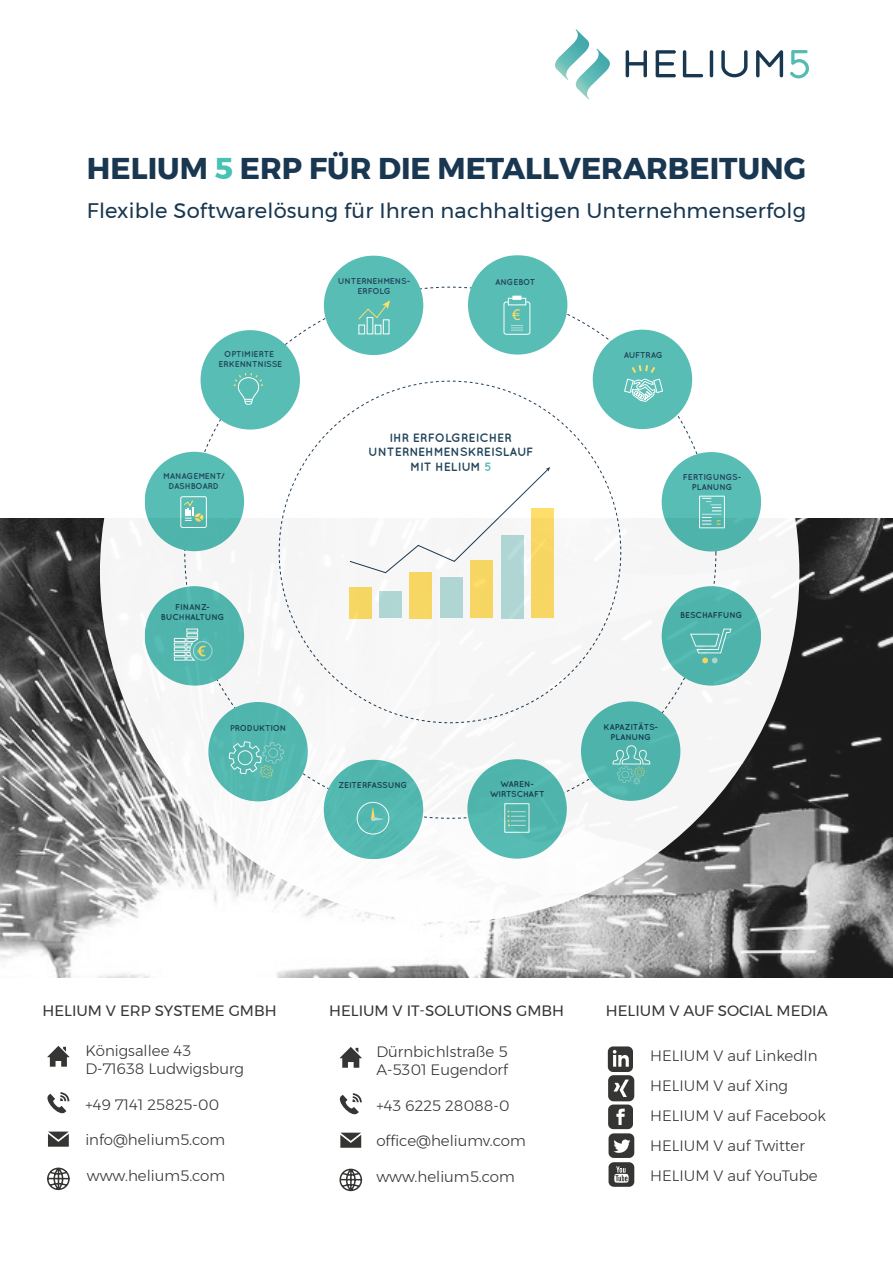
<style>
.page{position:relative;width:893px;height:1263px;background:#fff}
.page>*{position:absolute;margin:0;border:0;box-sizing:border-box;transform-origin:0 0}
.t1{font:700 30px "Montserrat";color:#193750}
.t2{font:21px "Montserrat";letter-spacing:.01em;color:#193750}
.t3{font:16.35px "Myriad Pro";color:#ffdd65}
.t4{font:300 15px/30px "Montserrat";color:#353533}
.t5{font:15px "Montserrat";color:#353533}
.t6{font:700 12px/14.4px "Quicksand";color:#183c53;text-align:center}
.t7{font:700 8.4px/10.2px "Quicksand";letter-spacing:-.01em;color:#183c53;text-align:center}
.t8{font:700 8.4px/10.2px "Quicksand";letter-spacing:-.01em;color:#183750;text-align:center}
.s1{color:#47c2b6}
.s2{color:#51bbb2}
</style>
<div class="page">
<img style="left:0;top:519px;width:893px;height:459px">
<div style="left:100px;top:223px;width:699px;height:699px;background:#fff;border-radius:50%"></div>
<svg style="left:184px;top:287px;width:532px;height:532px"></svg>
<div style="left:468px;top:255px;width:99px;height:100px;background:#58bdb5;border-radius:50%"></div>
<div style="left:593px;top:330px;width:99px;height:99px;background:#58bdb5;border-radius:50%"></div>
<div style="left:662px;top:452px;width:99px;height:99px;background:#58bdb5;border-radius:50%"></div>
<div style="left:662px;top:586px;width:99px;height:100px;background:#4eb4ab;border-radius:50%"></div>
<div style="left:581px;top:701px;width:99px;height:100px;background:#4eb4ab;border-radius:50%"></div>
<div style="left:467px;top:759px;width:100px;height:100px;background:#51bbb2;border-radius:50%"></div>
<div style="left:324px;top:760px;width:99px;height:99px;background:#51bbb2;border-radius:50%"></div>
<div style="left:208px;top:702px;width:100px;height:99px;background:#51bbb2;border-radius:50%"></div>
<div style="left:145px;top:586px;width:99px;height:100px;background:#51bbb2;border-radius:50%"></div>
<div style="left:145px;top:452px;width:99px;height:99px;background:#58bdb5;border-radius:50%"></div>
<div style="left:201px;top:330px;width:99px;height:100px;background:#58bdb5;border-radius:50%"></div>
<div style="left:324px;top:256px;width:99px;height:99px;background:#58bdb5;border-radius:50%"></div>
<div style="left:349px;top:587px;width:23px;height:31px;background:#f6d663"></div>
<div style="left:379px;top:592px;width:23px;height:26px;background:#b0d6d5"></div>
<div style="left:409px;top:572px;width:23px;height:46px;background:#f7d664"></div>
<div style="left:440px;top:578px;width:23px;height:40px;background:#b0d6d4"></div>
<div style="left:470px;top:560px;width:23px;height:58px;background:#f7d663"></div>
<div style="left:501px;top:535px;width:23px;height:83px;background:#b0d6d4"></div>
<div style="left:503px;top:302px;width:27px;height:33px;border:1px solid #fff;border-radius:2px"></div>
<div style="left:508px;top:298px;width:18px;height:7px;border:1px solid #fff"></div>
<svg style="left:512px;top:296px;width:9px;height:4px"></svg>
<svg style="left:511px;top:325px;width:12px;height:6px"></svg>
<div style="left:699px;top:496px;width:26px;height:32px;border:1px solid #fff"></div>
<svg style="left:702px;top:498px;width:19px;height:27px"></svg>
<div style="left:531px;top:509px;width:23px;height:109px;background:#f7d663"></div>
<svg style="left:349px;top:467px;width:201px;height:106px"></svg>
<svg style="left:358px;top:300px;width:32px;height:20px"></svg>
<div style="left:504px;top:803px;width:25px;height:30px;border:1px solid #fff"></div>
<svg style="left:508px;top:811px;width:17px;height:15px"></svg>
<svg style="left:612px;top:745px;width:39px;height:39px"></svg>
<div style="left:358px;top:325px;width:7px;height:9px;border:1px solid #fff"></div>
<div style="left:375px;top:325px;width:6px;height:9px;border:1px solid #fff"></div>
<div style="left:383px;top:319px;width:6px;height:15px;border:1px solid #fff"></div>
<svg style="left:690px;top:628px;width:42px;height:35px"></svg>
<svg style="left:624px;top:365px;width:39px;height:37px"></svg>
<svg style="left:229px;top:741px;width:55px;height:37px"></svg>
<svg style="left:371px;top:807px;width:12px;height:14px"></svg>
<div style="left:357px;top:802px;width:32px;height:32px;border:1px solid #fff;border-radius:50%"></div>
<svg style="left:174px;top:629px;width:32px;height:32px"></svg>
<div style="left:174px;top:652px;width:11px;height:4px;border:1px solid #fff"></div>
<div style="left:193px;top:641px;width:20px;height:20px;border:1px solid #b5dddb;border-radius:50%"></div>
<div style="left:180px;top:496px;width:27px;height:32px;border:1px solid #fff;border-radius:2px"></div>
<svg style="left:184px;top:500px;width:19px;height:22px"></svg>
<svg style="left:233px;top:373px;width:30px;height:32px"></svg>
<svg style="left:47px;top:1092px;width:22px;height:22px"></svg>
<svg style="left:47px;top:1046px;width:23px;height:21px"></svg>
<svg style="left:48px;top:1131px;width:21px;height:16px"></svg>
<svg style="left:47px;top:1167px;width:23px;height:24px"></svg>
<svg style="left:339px;top:1093px;width:23px;height:22px"></svg>
<svg style="left:339px;top:1047px;width:23px;height:21px"></svg>
<svg style="left:340px;top:1133px;width:21px;height:15px"></svg>
<svg style="left:339px;top:1168px;width:24px;height:24px"></svg>
<svg style="left:608px;top:1046px;width:26px;height:141px"></svg>
<svg style="left:555px;top:29px;width:55px;height:70px"></svg>
<svg style="left:790px;top:50px;width:19px;height:28px"></svg>
<svg style="left:626px;top:50px;width:21px;height:27px"></svg>
<svg style="left:683px;top:50px;width:20px;height:27px"></svg>
<hr style="left:710px;top:50px;width:3px;height:27px;background:#183751;border-radius:2px">
<svg style="left:756px;top:50px;width:27px;height:27px"></svg>
<svg style="left:721px;top:50px;width:26px;height:27px"></svg>
<svg style="left:656px;top:50px;width:20px;height:27px"></svg>
<h1 class="t1" style="left:87px;top:144px;width:720px">HELIUM <span class="s1">5</span> ERP FÜR DIE METALLVERARBEITUNG</h1>
<h2 class="t2" style="left:87px;top:195px;width:721px">Flexible Softwarelösung für Ihren nachhaltigen Unternehmenserfolg</h2>
<p class="t7" style="left:338px;top:276px;width:74px">UNTERNEHMENS-<br>ERFOLG</p>
<p class="t7" style="left:495px;top:277px;width:42px">ANGEBOT</p>
<p class="t3" style="left:512px;top:305px;width:10px">€</p>
<p class="t7" style="left:219px;top:349px;width:65px">OPTIMIERTE<br>ERKENNTNISSE</p>
<p class="t7" style="left:624px;top:349px;width:41px">AUFTRAG</p>
<p class="t7" style="left:163px;top:471px;width:63px">MANAGEMENT/<br>DASHBOARD</p>
<p class="t6" style="left:368px;top:430px;width:167px">IHR ERFOLGREICHER<br>UNTERNEHMENSKREISLAUF<br>MIT HELIUM <span class="s2">5</span></p>
<p class="t8" style="left:683px;top:472px;width:60px">FERTIGUNGS-<br>PLANUNG</p>
<p class="t7" style="left:161px;top:602px;width:65px">FINANZ-<br>BUCHHALTUNG</p>
<p class="t7" style="left:680px;top:610px;width:64px">BESCHAFFUNG</p>
<p class="t7" style="left:230px;top:722px;width:58px">PRODUKTION</p>
<p class="t7" style="left:604px;top:722px;width:56px">KAPAZITÄTS-<br>PLANUNG</p>
<p class="t7" style="left:339px;top:779px;width:70px">ZEITERFASSUNG</p>
<p class="t7" style="left:490px;top:778px;width:56px">WAREN-<br>WIRTSCHAFT</p>
<p class="t5" style="left:43px;top:999px;width:236px">HELIUM V ERP SYSTEME GMBH</p>
<p class="t4" style="left:85px;top:1041px;width:160px;line-height:18px">Königsallee 43<br>D-71638 Ludwigsburg</p>
<p class="t4" style="left:85px;top:1089px;width:135px">+49 7141 25825-00</p>
<p class="t4" style="left:85px;top:1124px;width:141px">info@helium5.com</p>
<p class="t4" style="left:87px;top:1160px;width:140px">www.helium5.com</p>
<p class="t5" style="left:329px;top:999px;width:236px">HELIUM V IT-SOLUTIONS GMBH</p>
<p class="t4" style="left:376px;top:1042px;width:133px;line-height:18px">Dürnbichlstraße 5<br>A-5301 Eugendorf</p>
<p class="t4" style="left:376px;top:1090px;width:135px">+43 6225 28088-0</p>
<p class="t4" style="left:376px;top:1125px;width:151px">office@heliumv.com</p>
<p class="t4" style="left:376px;top:1161px;width:140px">www.helium5.com</p>
<p class="t5" style="left:606px;top:999px;width:223px">HELIUM V AUF SOCIAL MEDIA</p>
<p class="t4" style="left:650px;top:1040px;width:177px">HELIUM V auf LinkedIn<br>HELIUM V auf Xing<br>HELIUM V auf Facebook<br>HELIUM V auf Twitter<br>HELIUM V auf YouTube</p>
</div>
